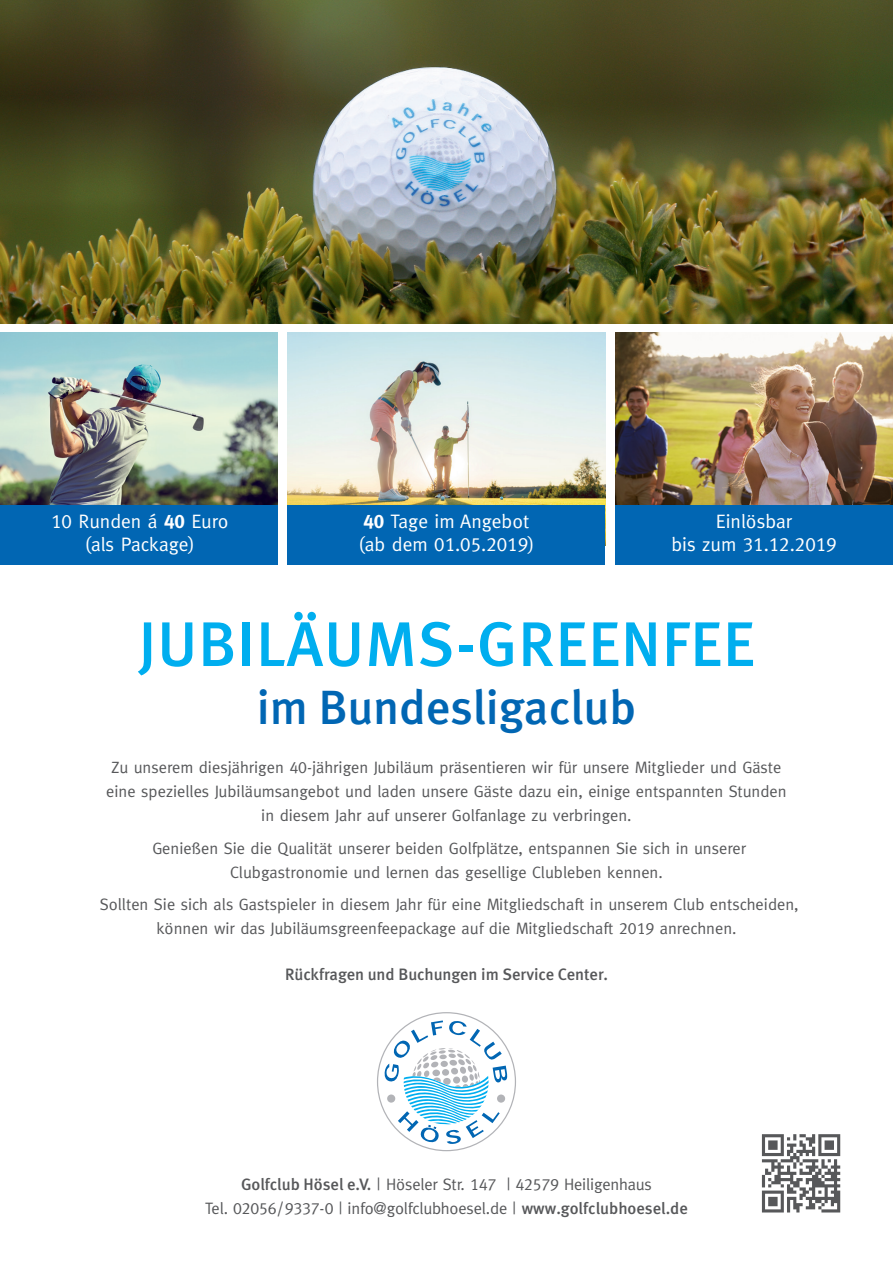
<style>
.page{position:relative;width:893px;height:1263px;background:#fff}
.page>*{position:absolute;margin:0;border:0;box-sizing:border-box;transform-origin:0 0}
.t1{font:500 63px "Meta";letter-spacing:.02em;color:#00aeef}
.t2{font:500 48px "Meta";color:#0166b3}
.t3{font:19.5px/22.5px "Meta";color:#fff;text-align:center}
.t4{font:19.5px "Meta Caps";color:#fff}
.t5{font:16.5px/24px "Meta";color:#57585a;text-align:center}
.t6{font:500 16.5px "Meta";color:#57585a}
.s1{font-family:"Meta Caps"}
.s2{font-family:"Meta Bold Caps"}
.s3{font-family:"Meta"}
.s4{font-weight:500}
</style>
<div class="page">
<img style="left:0;top:0;width:893px;height:324px">
<img style="left:0;top:332px;width:278px;height:173px">
<img style="left:288px;top:332px;width:317px;height:173px">
<img style="left:615px;top:332px;width:278px;height:173px">
<div style="left:759px;top:1131px;width:84px;height:84px;background:linear-gradient(to right,#fefefe,#fff)"></div>
<svg style="left:762px;top:1134px;width:78px;height:78px"></svg>
<svg style="left:384px;top:1020px;width:124px;height:124px"></svg>
<div style="left:387px;top:1094px;width:8px;height:8px;background:#b2b3b7;border-radius:50%"></div>
<div style="left:497px;top:1094px;width:8px;height:9px;background:#b2b3b7;border-radius:50%"></div>
<div style="left:0;top:505px;width:278px;height:60px;background:#0166b3"></div>
<div style="left:288px;top:505px;width:317px;height:60px;background:#0166b3"></div>
<div style="left:615px;top:505px;width:278px;height:60px;background:#0166b3"></div>
<p class="t3" style="left:51px;top:510px;width:179px"><span class="s1">10</span> Runden á <span class="s2">40</span> Euro (als Package)</p>
<p class="t3" style="left:364px;top:510px;width:167px"><span class="s2">40</span> Tage im Angebot</p>
<p class="t4" style="left:359px;top:533px;width:177px"><span class="s3">(ab dem</span> 01.05.2019<span class="s3">)</span></p>
<p class="t3" style="left:716px;top:510px;width:78px">Einlösbar</p>
<p class="t4" style="left:671px;top:533px;width:167px"><span class="s3">bis zum</span> 31.12.2019</p>
<h1 class="t1" style="left:138px;top:608px;width:618px">JUBILÄUMS-GREENFEE</h1>
<h2 class="t2" style="left:257px;top:679px;width:381px">im Bundesligaclub</h2>
<p class="t5" style="left:106px;top:755px;width:682px">Zu unserem diesjährigen <span class="s1">40</span>-jährigen Jubiläum präsentieren wir für unsere Mitglieder und Gäste eine spezielles Jubiläumsangebot und laden unsere Gäste dazu ein, einige entspannten Stunden in diesem Jahr auf unserer Golfanlage zu verbringen.</p>
<p class="t5" style="left:152px;top:836px;width:595px">Genießen Sie die Qualität unserer beiden Golfplätze, entspannen Sie sich in unserer<br>Clubgastronomie und lernen das gesellige Clubleben kennen.</p>
<p class="t5" style="left:100px;top:892px;width:700px">Sollten Sie sich als Gastspieler in diesem Jahr für eine Mitgliedschaft in unserem Club entscheiden, können wir das Jubiläumsgreenfeepackage auf die Mitgliedschaft <span class="s1">2019</span> anrechnen.</p>
<p class="t6" style="left:285px;top:964px;width:324px">Rückfragen und Buchungen im Service Center.</p>
<p class="t5" style="left:205px;top:1171px;width:484px"><span class="s4">Golfclub Hösel e.V.</span> | Höseler Str. <span class="s1">147</span> | <span class="s1">42579</span> Heiligenhaus<br>Tel. <span class="s1">02056 / 9337- 0</span> | info@golfclubhoesel.de | <span class="s4">www.golfclubhoesel.de</span></p>
</div>
